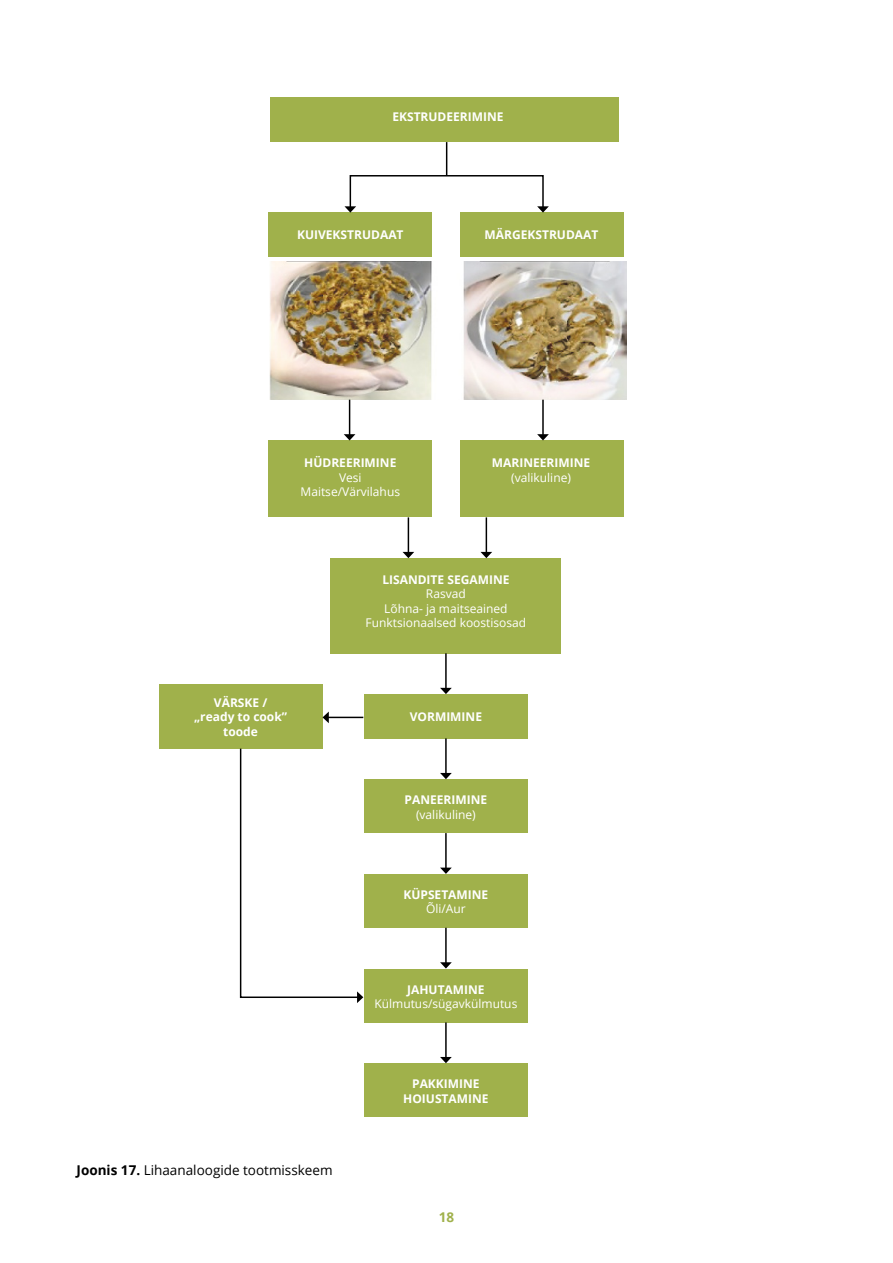
<style>
.page{position:relative;width:893px;height:1263px;background:#fff}
.page>*{position:absolute;margin:0;border:0;box-sizing:border-box;transform-origin:0 0}
.t1{font:13.5px "Open Sans";color:#000}
.t2{font:700 13.5px "Open Sans";color:#a0b14b}
.t3{font:700 12px/14.4px "Open Sans";color:#fff;text-align:center}
.t4{font:12px/14.4px "Open Sans";color:#fff;text-align:center}
.s1{font-weight:700}
</style>
<div class="page">
<div style="left:270px;top:98px;width:349px;height:44px;background:#a0b14b"></div>
<div style="left:268px;top:213px;width:164px;height:44px;background:#a0b14b"></div>
<div style="left:268px;top:440px;width:164px;height:77px;background:#a0b14b"></div>
<div style="left:364px;top:694px;width:164px;height:44px;background:#a0b14b"></div>
<div style="left:159px;top:684px;width:164px;height:65px;background:#a0b14b"></div>
<div style="left:364px;top:779px;width:164px;height:54px;background:#a0b14b"></div>
<div style="left:364px;top:874px;width:164px;height:54px;background:#a0b14b"></div>
<div style="left:364px;top:968px;width:164px;height:54px;background:#a0b14b"></div>
<div style="left:364px;top:1063px;width:164px;height:54px;background:#a0b14b"></div>
<div style="left:331px;top:558px;width:230px;height:95px;background:#a0b14b"></div>
<div style="left:460px;top:213px;width:163px;height:44px;background:#a0b14b"></div>
<div style="left:460px;top:440px;width:163px;height:77px;background:#a0b14b"></div>
<img style="left:269px;top:261px;width:358px;height:139px">
<div style="left:350px;top:175px;width:194px;height:33px;border:1px solid #000"></div>
<svg style="left:344px;top:206px;width:12px;height:7px"></svg>
<svg style="left:537px;top:206px;width:12px;height:7px"></svg>
<hr style="left:446px;top:142px;width:1px;height:33px;background:#000">
<hr style="left:349px;top:400px;width:1px;height:35px;background:#000">
<svg style="left:344px;top:434px;width:11px;height:6px"></svg>
<hr style="left:445px;top:653px;width:2px;height:35px;background:#000">
<svg style="left:440px;top:688px;width:12px;height:6px"></svg>
<hr style="left:328px;top:717px;width:35px;height:1px;background:#000">
<svg style="left:323px;top:711px;width:6px;height:12px"></svg>
<hr style="left:445px;top:738px;width:2px;height:36px;background:#000">
<svg style="left:440px;top:773px;width:12px;height:6px"></svg>
<hr style="left:445px;top:833px;width:2px;height:35px;background:#000">
<svg style="left:440px;top:868px;width:12px;height:6px"></svg>
<hr style="left:445px;top:928px;width:2px;height:35px;background:#000">
<svg style="left:440px;top:962px;width:12px;height:6px"></svg>
<hr style="left:445px;top:1022px;width:2px;height:36px;background:#000">
<svg style="left:440px;top:1057px;width:12px;height:6px"></svg>
<hr style="left:408px;top:517px;width:1px;height:36px;background:#000">
<svg style="left:403px;top:552px;width:11px;height:6px"></svg>
<hr style="left:486px;top:517px;width:1px;height:36px;background:#000">
<svg style="left:480px;top:552px;width:12px;height:6px"></svg>
<hr style="left:542px;top:400px;width:2px;height:35px;background:#000">
<svg style="left:537px;top:434px;width:12px;height:6px"></svg>
<svg style="left:239px;top:748px;width:124px;height:255px"></svg>
<p class="t3" style="left:392px;top:110px;width:113px">EKSTRUDEERIMINE</p>
<p class="t3" style="left:297px;top:227px;width:108px">KUIVEKSTRUDAAT</p>
<p class="t3" style="left:485px;top:227px;width:115px">MÄRGEKSTRUDAAT</p>
<p class="t3" style="left:304px;top:455px;width:94px">HÜDREERIMINE</p>
<p class="t4" style="left:301px;top:470px;width:101px">Vesi<br>Maitse/Värvilahus</p>
<p class="t3" style="left:492px;top:455px;width:100px">MARINEERIMINE</p>
<p class="t4" style="left:511px;top:470px;width:61px">(valikuline)</p>
<p class="t3" style="left:194px;top:695px;width:95px">VÄRSKE / „ready to cook” toode</p>
<p class="t1" style="left:77px;top:1161px;width:258px"><span class="s1">Joonis 17.</span> Lihaanaloogide tootmisskeem</p>
<p class="t3" style="left:382px;top:572px;width:129px">LISANDITE SEGAMINE</p>
<p class="t4" style="left:366px;top:586px;width:162px">Rasvad<br>Lõhna- ja maitseained<br>Funktsionaalsed koostisosad</p>
<p class="t3" style="left:410px;top:709px;width:74px">VORMIMINE</p>
<p class="t3" style="left:405px;top:792px;width:84px">PANEERIMINE</p>
<p class="t4" style="left:416px;top:807px;width:61px">(valikuline)</p>
<p class="t3" style="left:403px;top:887px;width:86px">KÜPSETAMINE</p>
<p class="t4" style="left:426px;top:901px;width:41px">Õli/Aur</p>
<p class="t3" style="left:407px;top:982px;width:79px">JAHUTAMINE</p>
<p class="t4" style="left:374px;top:996px;width:144px">Kü lmutus/sügavkü lmutus</p>
<p class="t3" style="left:403px;top:1076px;width:87px">PAKKIMINE<br>HOIUSTAMINE</p>
<p class="t2" style="left:439px;top:1208px;width:17px">18</p>
</div>
